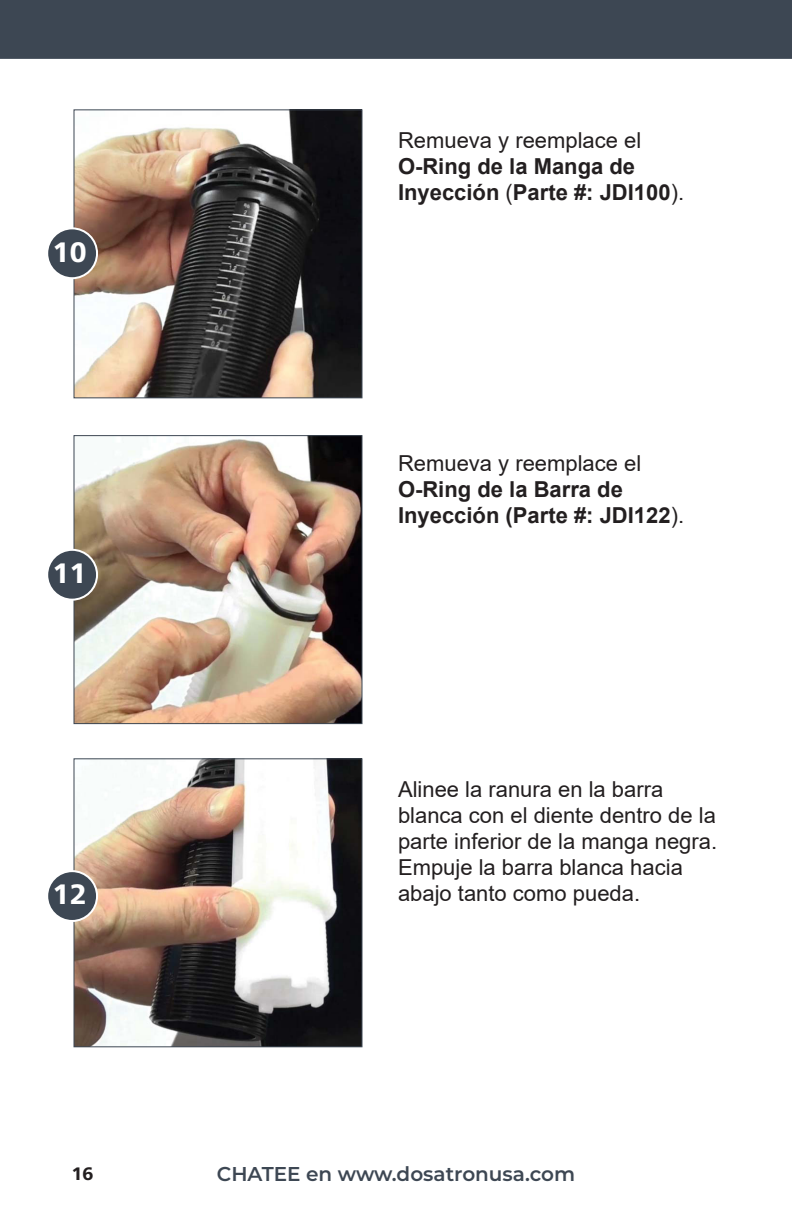
<style>
.page{position:relative;width:792px;height:1224px;background:#fff}
.page>*{position:absolute;margin:0;border:0;box-sizing:border-box;transform-origin:0 0}
.t1{font:800 28px "Frutiger Neue LT Pro";color:#fff}
.t2{font:22px/26px "Arial";color:#231f20}
.t3{font:700 22px "Arial";color:#231f20}
.t4{font:600 20px "Montserrat";color:#3d4753}
.t5{font:800 18px "Frutiger Neue LT Pro";color:#231f20}
.s1{font-weight:400}
</style>
<div class="page">
<div style="left:0;top:0;width:792px;height:59px;background:#3d4753"></div>
<img style="left:76px;top:760px;width:284px;height:285px">
<div style="left:74px;top:758px;width:288px;height:289px;border:1px solid #3d4753"></div>
<img style="left:76px;top:437px;width:284px;height:285px">
<div style="left:74px;top:435px;width:288px;height:289px;border:1px solid #3d4753"></div>
<img style="left:76px;top:111px;width:284px;height:285px">
<div style="left:74px;top:109px;width:288px;height:289px;border:1px solid #3d4753"></div>
<div style="left:47px;top:228px;width:50px;height:50px;background:#3d4753;border-radius:50%"></div>
<div style="left:46px;top:227px;width:52px;height:52px;border:2px solid #fff;border-radius:50%"></div>
<div style="left:47px;top:550px;width:50px;height:50px;background:#3d4753;border-radius:50%"></div>
<div style="left:46px;top:549px;width:52px;height:52px;border:2px solid #fff;border-radius:50%"></div>
<div style="left:47px;top:871px;width:50px;height:50px;background:#3d4753;border-radius:50%"></div>
<div style="left:46px;top:870px;width:52px;height:52px;border:2px solid #fff;border-radius:50%"></div>
<p class="t1" style="left:53px;top:235px;width:35px">10</p>
<p class="t1" style="left:53px;top:556px;width:35px">11</p>
<p class="t1" style="left:53px;top:878px;width:35px">12</p>
<p class="t5" style="left:72px;top:1163px;width:23px">16</p>
<p class="t2" style="left:398px;top:127px;width:245px">Remueva y reemplace el</p>
<p class="t3" style="left:398px;top:151px;width:239px">O-Ring de la Manga de</p>
<p class="t3" style="left:398px;top:177px;width:288px">Inyección <span class="s1">(</span>Parte #: JDI100<span class="s1">).</span></p>
<p class="t2" style="left:398px;top:450px;width:245px">Remueva y reemplace el</p>
<p class="t3" style="left:398px;top:474px;width:226px">O-Ring de la Barra de</p>
<p class="t3" style="left:398px;top:500px;width:288px">Inyección (Parte #: JDI122<span class="s1">).</span></p>
<p class="t2" style="left:398px;top:776px;width:321px">Alinee la ranura en la barra blanca con el diente dentro de la parte inferior de la manga negra.<br>Empuje la barra blanca hacia abajo tanto como pueda.</p>
<p class="t4" style="left:217px;top:1160px;width:360px">CHATEE en www.dosatronusa.com</p>
</div>
